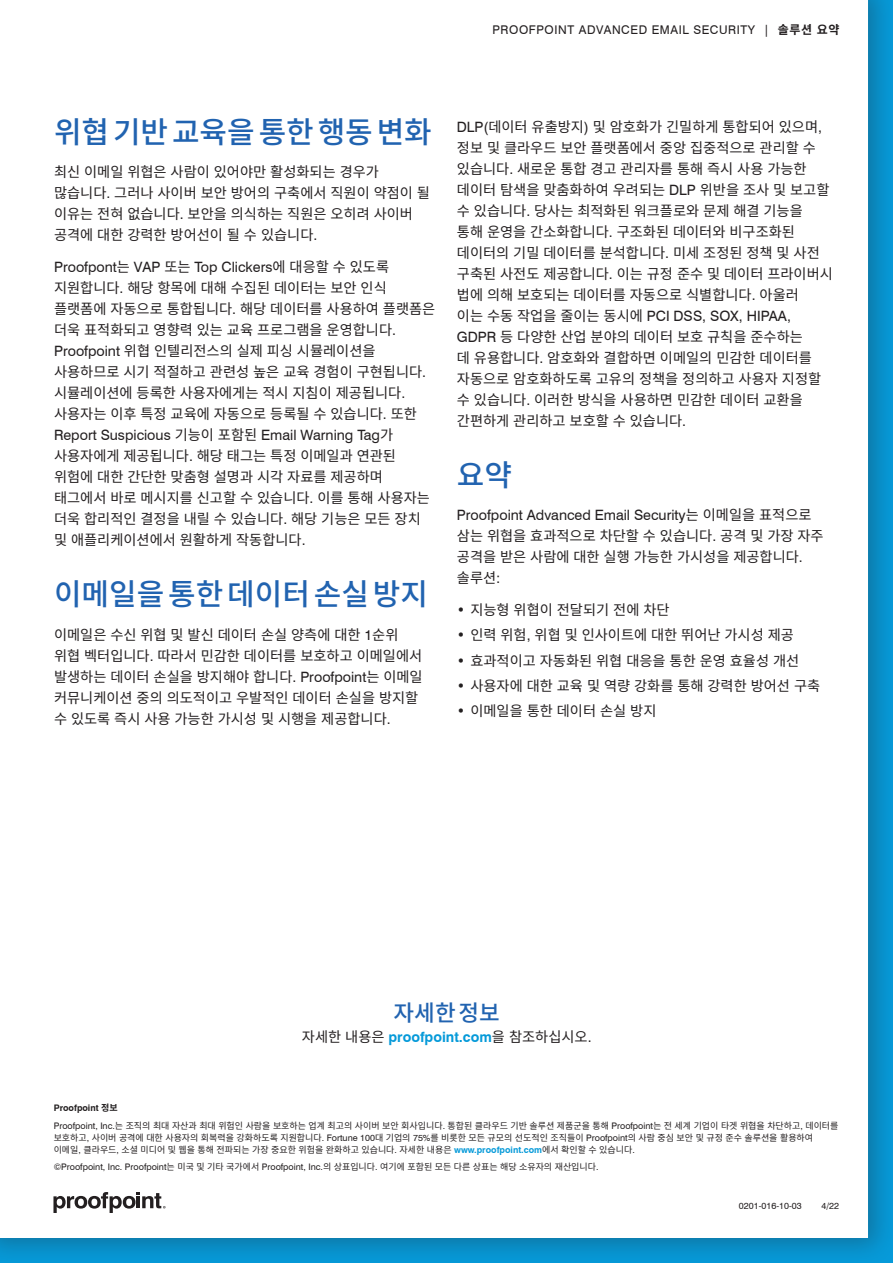
<style>
.page{position:relative;width:893px;height:1263px;background:#fff}
.page>*{position:absolute;margin:0;border:0;box-sizing:border-box;transform-origin:0 0}
.H3_-_sentence_case{font:500 30px "Noto Sans KR";color:#2163b0}
.LEARN_MORE_on_back_cover{font:500 22.5px "Noto Sans KR";color:#2163b0}
.Body-Text_9_5_12_5{font:14.25px/21px "Noto Sans KR";color:#231f20}
.For_More_information_back_cover{font:700 14.25px "Swiss 721 BT";color:#069ad9}
.t1{font:12px "Swiss 721 BT";letter-spacing:.05em;color:#231f20}
.Boilerplate_legal{font:9px/12px "Noto Sans KR";color:#231f20}
.Boilerplate_legal-2{font:9px "Swiss 721 BT";color:#231f20}
.Boilerplate_legal-3{font:700 9px "Swiss 721 BT";color:#231f20}
.s1{font-family:"Noto Sans KR";font-weight:700}
.s2{font-family:"Swiss 721 BT"}
.s3{font-family:"Noto Sans KR";font-weight:400;color:#231f20}
.s4{font-weight:400;color:#231f20}
.s5{font-family:"Noto Sans KR"}
.s6{font-family:"Swiss 721 BT";font-weight:700;color:#069ad9}
</style>
<div class="page">
<div style="left:0;top:0;width:893px;height:1263px;background:#231f20;opacity:.3"></div>
<div style="left:0;top:0;width:868px;height:1237px;background:#fff"></div>
<svg style="left:53px;top:1192px;width:113px;height:21px"></svg>
<p class="t1" style="left:492px;top:22px;width:349px">PROOFPOINT ADVANCED EMAIL SECURITY | <span class="s1">솔루션 요약</span></p>
<p class="H3_-_sentence_case" style="left:54px;top:115px;width:379px">위협기반교육을통한행동변화</p>
<p class="Body-Text_9_5_12_5" style="left:54px;top:162px;width:378px">최신 이메일 위협은 사람이 있어야만 활성화되는 경우가 많습니다<span class="s2">.</span> 그러나 사이버 보안 방어의 구축에서 직원이 약점이 될 이유는 전혀 없습니다<span class="s2">.</span> 보안을 의식하는 직원은 오히려 사이버 공격에 대한 강력한 방어선이 될 수 있습니다<span class="s2">.</span></p>
<p class="Body-Text_9_5_12_5" style="left:54px;top:257px;width:383px"><span class="s2">Proofpont</span>는 <span class="s2">VAP</span> 또는 <span class="s2">Top Clickers</span>에 대응할 수 있도록 지원합니다<span class="s2">.</span> 해당 항목에 대해 수집된 데이터는 보안 인식 플랫폼에 자동으로 통합됩니다<span class="s2">.</span> 해당 데이터를 사용하여 플랫폼은 더욱 표적화되고 영향력 있는 교육 프로그램을 운영합니다<span class="s2">.<br>Proofpoint</span> 위협 인텔리전스의 실제 피싱 시뮬레이션을 사용하므로 시기 적절하고 관련성 높은 교육 경험이 구현됩니다<span class="s2">. </span>시뮬레이션에 등록한 사용자에게는 적시 지침이 제공됩니다<span class="s2">. </span>사용자는 이후 특정 교육에 자동으로 등록될 수 있습니다<span class="s2">.</span> 또한<br><span class="s2">Report Suspicious</span> 기능이 포함된 <span class="s2">Email Warning Tag</span>가 사용자에게 제공됩니다<span class="s2">.</span> 해당 태그는 특정 이메일과 연관된 위험에 대한 간단한 맞춤형 설명과 시각 자료를 제공하며 태그에서 바로 메시지를 신고할 수 있습니다<span class="s2">.</span> 이를 통해 사용자는 더욱 합리적인 결정을 내릴 수 있습니다<span class="s2">.</span> 해당 기능은 모든 장치 및 애플리케이션에서 원활하게 작동합니다<span class="s2">.</span></p>
<p class="H3_-_sentence_case" style="left:54px;top:577px;width:376px">이메일을통한데이터손실방지</p>
<p class="Body-Text_9_5_12_5" style="left:54px;top:624px;width:370px">이메일은 수신 위협 및 발신 데이터 손실 양측에 대한 <span class="s2">1</span>순위 위협 벡터입니다<span class="s2">.</span> 따라서 민감한 데이터를 보호하고 이메일에서 발생하는 데이터 손실을 방지해야 합니다<span class="s2">. Proofpoint</span>는 이메일 커뮤니케이션 중의 의도적이고 우발적인 데이터 손실을 방지할 수 있도록 즉시 사용 가능한 가시성 및 시행을 제공합니다<span class="s2">.</span></p>
<p class="Body-Text_9_5_12_5" style="left:457px;top:116px;width:378px"><span class="s2">DLP(</span>데이터 유출방지<span class="s2">)</span> 및 암호화가 긴밀하게 통합되어 있으며<span class="s2">, </span>정보 및 클라우드 보안 플랫폼에서 중앙 집중적으로 관리할 수 있습니다<span class="s2">.</span> 새로운 통합 경고 관리자를 통해 즉시 사용 가능한 데이터 탐색을 맞춤화하여 우려되는 <span class="s2">DLP</span> 위반을 조사 및 보고할 수 있습니다<span class="s2">.</span> 당사는 최적화된 워크플로와 문제 해결 기능을<br>통해 운영을 간소화합니다<span class="s2">.</span> 구조화된 데이터와 비구조화된 데이터의 기밀 데이터를 분석합니다<span class="s2">.</span> 미세 조정된 정책 및 사전 구축된 사전도 제공합니다<span class="s2">.</span> 이는 규정 준수 및 데이터 프라이버시 법에 의해 보호되는 데이터를 자동으로 식별합니다<span class="s2">.</span> 아울러<br>이는 수동 작업을 줄이는 동시에 <span class="s2">PCI DSS, SOX, HIPAA,<br>GDPR</span> 등 다양한 산업 분야의 데이터 보호 규칙을 준수하는<br>데 유용합니다<span class="s2">.</span> 암호화와 결합하면 이메일의 민감한 데이터를 자동으로 암호화하도록 고유의 정책을 정의하고 사용자 지정할 수 있습니다<span class="s2">.</span> 이러한 방식을 사용하면 민감한 데이터 교환을 간편하게 관리하고 보호할 수 있습니다<span class="s2">.</span></p>
<p class="H3_-_sentence_case" style="left:457px;top:458px;width:57px">요약</p>
<p class="Body-Text_9_5_12_5" style="left:457px;top:505px;width:368px"><span class="s2">Proofpoint Advanced Email Security</span>는 이메일을 표적으로 삼는 위협을 효과적으로 차단할 수 있습니다<span class="s2">.</span> 공격 및 가장 자주 공격을 받은 사람에 대한 실행 가능한 가시성을 제공합니다<span class="s2">. </span>솔루션<span class="s2">:</span></p>
<p class="Body-Text_9_5_12_5" style="left:457px;top:600px;width:214px"><span class="s2">•</span> 지능형 위협이 전달되기 전에 차단</p>
<p class="Body-Text_9_5_12_5" style="left:457px;top:625px;width:339px"><span class="s2">•</span> 인력 위험<span class="s2">,</span> 위협 및 인사이트에 대한 뛰어난 가시성 제공</p>
<p class="Body-Text_9_5_12_5" style="left:457px;top:650px;width:344px"><span class="s2">•</span> 효과적이고 자동화된 위협 대응을 통한 운영 효율성 개선</p>
<p class="Body-Text_9_5_12_5" style="left:457px;top:676px;width:365px"><span class="s2">•</span> 사용자에 대한 교육 및 역량 강화를 통해 강력한 방어선 구축</p>
<p class="Body-Text_9_5_12_5" style="left:457px;top:701px;width:201px"><span class="s2">•</span> 이메일을 통한 데이터 손실 방지</p>
<p class="LEARN_MORE_on_back_cover" style="left:394px;top:1000px;width:108px">자세한정보</p>
<p class="For_More_information_back_cover" style="left:302px;top:1028px;width:291px"><span class="s3">자세한 내용은</span> proofpoint.com<span class="s3">을 참조하십시오</span><span class="s4">.</span></p>
<p class="Boilerplate_legal-3" style="left:54px;top:1103px;width:66px">Proofpoint <span class="s5">정보</span></p>
<p class="Boilerplate_legal" style="left:54px;top:1119px;width:786px"><span class="s2">Proofpoint, Inc.</span>는 조직의 최대 자산과 최대 위험인 사람을 보호하는 업계 최고의 사이버 보안 회사입니다<span class="s2">.</span> 통합된 클라우드 기반 솔루션 제품군을 통해 <span class="s2">Proofpoint</span>는 전 세계 기업이 타겟 위협을 차단하고<span class="s2">,</span> 데이터를 보호하고<span class="s2">,</span> 사이버 공격에 대한 사용자의 회복력을 강화하도록 지원합니다<span class="s2">. Fortune 100</span>대 기업의 <span class="s2">75%</span>를 비롯한 모든 규모의 선도적인 조직들이 <span class="s2">Proofpoint</span>의 사람 중심 보안 및 규정 준수 솔루션을 활용하여 이메일<span class="s2">,</span> 클라우드<span class="s2">,</span> 소셜 미디어 및 웹을 통해 전파되는 가장 중요한 위험을 완화하고 있습니다<span class="s2">.</span> 자세한 내용은 <span class="s6">www.proofpoint.com</span>에서 확인할 수 있습니다<span class="s2">.</span></p>
<p class="Boilerplate_legal-2" style="left:54px;top:1161px;width:546px">©Proofpoint, Inc. Proofpoint<span class="s5">는 미국 및 기타 국가에서</span> Proofpoint, Inc.<span class="s5">의 상표입니다</span>. <span class="s5">여기에 포함된 모든 다른 상표는 해당 소유자의 재산입니다</span>.</p>
<p class="Boilerplate_legal-2" style="left:739px;top:1200px;width:64px">0201-016-10-03</p>
<p class="Boilerplate_legal-2" style="left:821px;top:1200px;width:19px">4/22</p>
</div>
